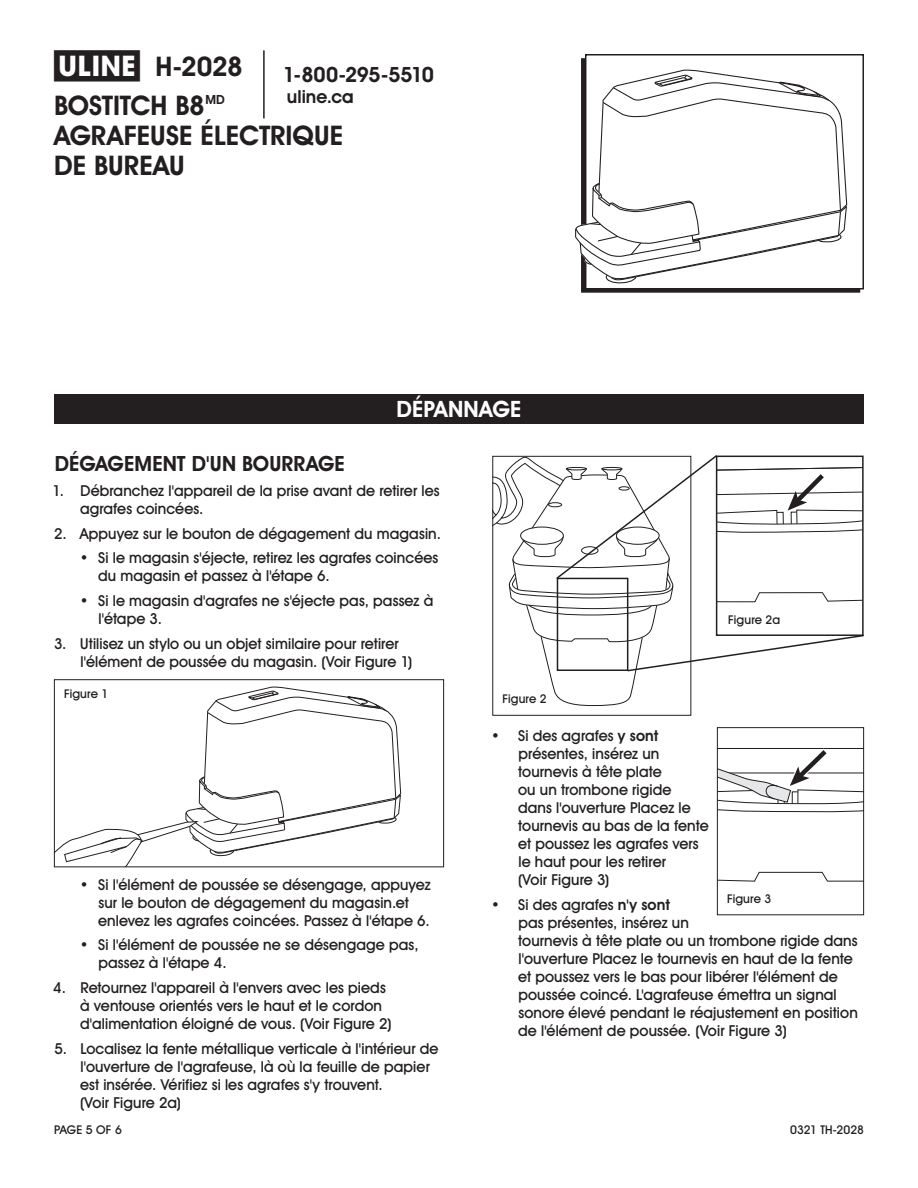
<style>
.page{position:relative;width:918px;height:1188px;background:#fff}
.page>*{position:absolute;margin:0;border:0;box-sizing:border-box;transform-origin:0 0}
.t1{font:700 27px/38.7px "Uline Two Knine";color:#231f20}
.Heading_Bar{font:700 22.5px "Uline Two Knine";letter-spacing:.005em;color:#fff}
._2_HEADING_STANDARD{font:700 21px "Uline Two Knine";color:#231f20}
._2_HEADING_STANDARD-2{font:700 21px "Uline Two Knine";letter-spacing:-.02em;color:#231f20}
.t2{font:700 18px "Uline Two Knine";color:#231f20}
.t3{font:15px/18px "Uline Two Knine";letter-spacing:.005em;color:#231f20}
.t4{font:12px "Uline Two Knine";letter-spacing:.005em;color:#231f20}
.s1{font-size:28.5px}
.s2{font-weight:700}
</style>
<div class="page">
<hr style="left:263px;top:50px;width:2px;height:68px;background:#231f20">
<div style="left:54px;top:394px;width:810px;height:30px;background:#231f20"></div>
<svg style="left:56px;top:686px;width:345px;height:179px"></svg>
<div style="left:54px;top:679px;width:390px;height:188px;border:1px solid #231f20"></div>
<div style="left:585px;top:54px;width:279px;height:235px;border:2px solid #231f20"></div>
<svg style="left:575px;top:69px;width:273px;height:218px"></svg>
<svg style="left:493px;top:455px;width:371px;height:251px"></svg>
<svg style="left:719px;top:748px;width:143px;height:134px"></svg>
<div style="left:717px;top:727px;width:147px;height:188px;border:1px solid #231f20"></div>
<h1 class="t1" style="left:54px;top:47px;width:190px"><span class="s1">π</span> H-2028<br>BOSTITCH B8<sup>MD</sup></h1>
<h1 class="t1" style="left:54px;top:120px;width:291px;line-height:30px">AGRAFEUSE ÉLECTRIQUE<br>DE BUREAU</h1>
<h3 class="_2_HEADING_STANDARD-2" style="left:283px;top:62px;width:152px">1-800-295-5510</h3>
<p class="t2" style="left:287px;top:86px;width:68px">uline.ca</p>
<p class="Heading_Bar" style="left:397px;top:396px;width:126px">DÉPANNAGE</p>
<h1 class="_2_HEADING_STANDARD" style="left:55px;top:451px;width:292px">DÉGAGEMENT D'UN BOURRAGE</h1>
<p class="t3" style="left:80px;top:481px;width:361px;text-indent:-27px">1. Débranchez l'appareil de la prise avant de retirer les agrafes coincées.</p>
<p class="t3" style="left:54px;top:524px;width:388px">2. Appuyez sur le bouton de dégagement du magasin.</p>
<p class="t3" style="left:98px;top:549px;width:342px;text-indent:-18px">• Si le magasin s'éjecte, retirez les agrafes coincées du magasin et passez à l'étape 6.</p>
<p class="t3" style="left:98px;top:592px;width:336px;text-indent:-19px">• Si le magasin d'agrafes ne s'éjecte pas, passez à l'étape 3.</p>
<p class="t3" style="left:80px;top:634px;width:333px;text-indent:-26px">3. Utilisez un stylo ou un objet similaire pour retirer l'élément de poussée du magasin. (Voir Figure 1)</p>
<p class="t4" style="left:64px;top:686px;width:46px">Figure 1</p>
<p class="t4" style="left:503px;top:692px;width:46px">Figure 2</p>
<p class="t4" style="left:728px;top:612px;width:53px">Figure 2a</p>
<p class="t3" style="left:98px;top:875px;width:334px;text-indent:-18px">• Si l'élément de poussée se désengage, appuyez sur le bouton de dégagement du magasin.et enlevez les agrafes coincées. Passez à l'étape 6.</p>
<p class="t3" style="left:99px;top:936px;width:322px;text-indent:-19px">• Si l'élément de poussée ne se désengage pas, passez à l'étape 4.</p>
<p class="t3" style="left:80px;top:979px;width:313px;text-indent:-27px">4. Retournez l'appareil à l'envers avec les pieds à ventouse orientés vers le haut et le cordon d'alimentation éloigné de vous. (Voir Figure 2)</p>
<p class="t3" style="left:80px;top:1039px;width:360px;text-indent:-26px">5. Localisez la fente métallique verticale à l'intérieur de l'ouverture de l'agrafeuse, là où la feuille de papier est insérée. Vérifiez si les agrafes s'y trouvent.<br>(Voir Figure 2a)</p>
<p class="t3" style="left:518px;top:726px;width:192px;text-indent:-27px">• Si des agrafes <span class="s2">y sont </span>présentes, insérez un tournevis à tête plate<br>ou un trombone rigide dans l'ouverture Placez le tournevis au bas de la fente et poussez les agrafes vers le haut pour les retirer<br>(Voir Figure 3)</p>
<p class="t3" style="left:518px;top:895px;width:341px;text-indent:-27px">• Si des agrafes <span class="s2">n'y sont<br></span>pas présentes, insérez un<br>tournevis à tête plate ou un trombone rigide dans l'ouverture Placez le tournevis en haut de la fente et poussez vers le bas pour libérer l'élément de poussée coincé. L'agrafeuse émettra un signal sonore élevé pendant le réajustement en position de l'élément de poussée. (Voir Figure 3)</p>
<p class="t4" style="left:727px;top:891px;width:46px">Figure 3</p>
<p class="t4" style="left:54px;top:1122px;width:69px">PAGE 5 OF 6</p>
<p class="t4" style="left:790px;top:1122px;width:75px">0321 TH-2028</p>
</div>
